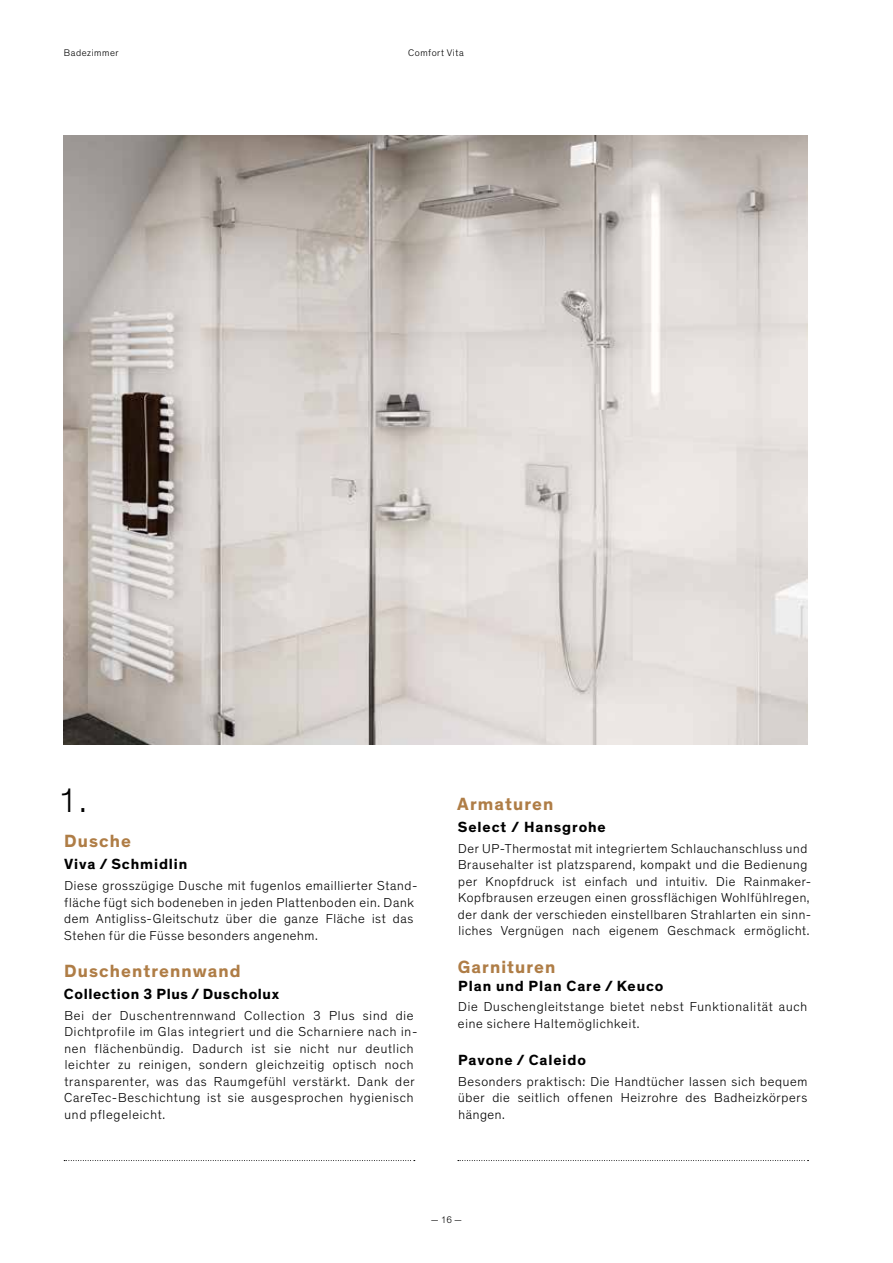
<style>
.page{position:relative;width:893px;height:1263px;background:#fff}
.page>*{position:absolute;margin:0;border:0;box-sizing:border-box;transform-origin:0 0}
.t1{font:300 34.5px "Theinhardt";color:#000}
.t2{font:700 18px "Theinhardt";letter-spacing:.06em;color:#af7d46}
.t3{font:700 15px "Theinhardt";letter-spacing:.06em;color:#000}
.t4{font:700 15px "Theinhardt";letter-spacing:.04em;color:#000}
.t5{font:300 13.2px/16.5px "Theinhardt";letter-spacing:.05em;color:#000}
.t6{font:300 9.75px "Theinhardt";letter-spacing:.06em;color:#000}
</style>
<div class="page">
<svg style="left:64px;top:1160px;width:351px;height:1px"></svg>
<svg style="left:458px;top:1160px;width:350px;height:1px"></svg>
<img style="left:64px;top:135px;width:744px;height:609px">
<p class="t6" style="left:64px;top:47px;width:56px">Badezimmer</p>
<p class="t6" style="left:408px;top:47px;width:57px">Comfort Vita</p>
<h1 class="t1" style="left:57px;top:780px;width:31px">1.</h1>
<h2 class="t2" style="left:64px;top:830px;width:68px">Dusche</h2>
<p class="t3" style="left:64px;top:855px;width:125px">Viva / Schmidlin</p>
<p class="t5" style="left:64px;top:877px;width:355px">Diese grosszügige Dusche mit fugenlos emaillierter Stand&shy;fläche fügt sich bodeneben in jeden Plattenboden ein. Dank dem Antigliss-Gleitschutz über die ganze Fläche ist das Stehen für die Füsse besonders angenehm.</p>
<h2 class="t2" style="left:64px;top:959px;width:178px">Duschentrennwand</h2>
<p class="t4" style="left:64px;top:985px;width:217px">Collection 3 Plus / Duscholux</p>
<p class="t5" style="left:64px;top:1007px;width:355px">Bei der Duschentrennwand Collection 3 Plus sind die Dichtprofile im Glas integriert und die Scharniere nach in&shy;nen flächenbündig. Dadurch ist sie nicht nur deutlich leichter zu reinigen, sondern gleichzeitig optisch noch transparenter, was das Raumgefühl verstärkt. Dank der CareTec-Beschichtung ist sie ausgesprochen hygienisch und pflegeleicht.</p>
<h2 class="t2" style="left:457px;top:792px;width:98px">Armaturen</h2>
<p class="t3" style="left:458px;top:818px;width:149px">Select / Hansgrohe</p>
<p class="t5" style="left:458px;top:840px;width:355px">Der UP-Thermostat mit integriertem Schlauchanschluss und Brausehalter ist platzsparend, kompakt und die Bedienung per Knopfdruck ist einfach und intuitiv. Die Rainmaker-Kopfbrausen erzeugen einen grossflächigen Wohlfühlregen, der dank der verschieden einstellbaren Strahlarten ein sinn&shy;liches Vergnügen nach eigenem Geschmack ermöglicht.</p>
<h2 class="t2" style="left:458px;top:955px;width:99px">Garnituren</h2>
<p class="t3" style="left:458px;top:976px;width:207px">Plan und Plan Care / Keuco</p>
<p class="t5" style="left:458px;top:999px;width:351px">Die Duschengleitstange bietet nebst Funktionalität auch eine sichere Haltemöglichkeit.</p>
<p class="t3" style="left:458px;top:1051px;width:129px">Pavone / Caleido</p>
<p class="t5" style="left:458px;top:1073px;width:350px;text-align:justify">Besonders praktisch: Die Handtücher lassen sich bequem über die seitlich offenen Heizrohre des Badheizkörpers hängen.</p>
<p class="t6" style="left:431px;top:1214px;width:33px">— 16 —</p>
</div>
